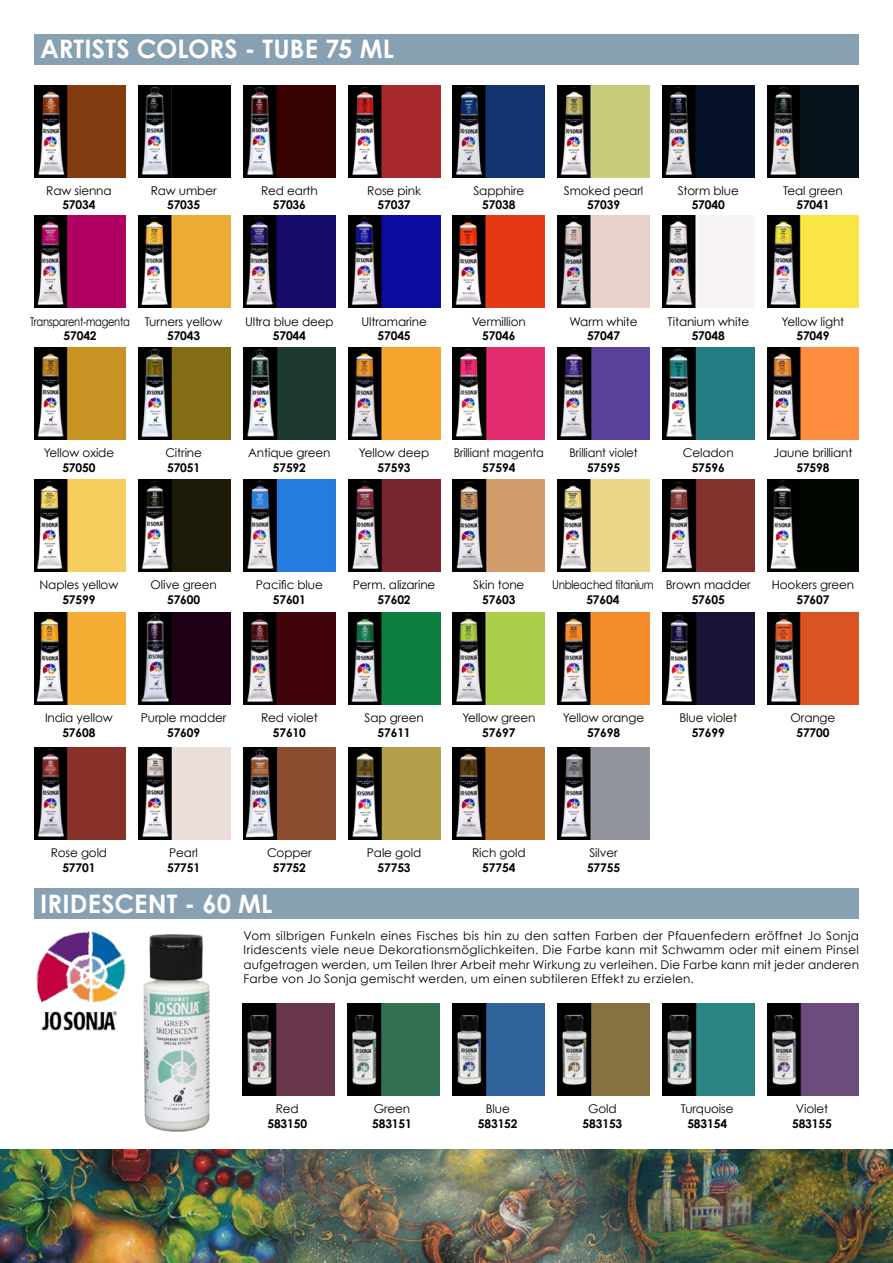
<style>
.page{position:relative;width:893px;height:1263px;background:#fff}
.page>*{position:absolute;margin:0;border:0;box-sizing:border-box;transform-origin:0 0}
.t1{font:700 25.5px "Century Gothic";letter-spacing:.005em;color:#fff}
.t2{font:12px/14.4px "Century Gothic";letter-spacing:-.01em;color:#000;text-align:justify}
.t3{font:700 12px "Century Gothic";letter-spacing:-.01em;color:#000}
.t4{font:12px "Century Gothic";letter-spacing:-.01em;color:#000;scale:.94 1}
.t5{font:12px "Century Gothic";letter-spacing:-.03em;color:#000;scale:.83 1}
.t6{font:12px "Century Gothic";letter-spacing:-.03em;color:#000;scale:.87 1}
</style>
<div class="page">
<img style="left:767px;top:85px;width:92px;height:92px">
<img style="left:767px;top:216px;width:92px;height:92px">
<img style="left:767px;top:348px;width:92px;height:92px">
<img style="left:767px;top:479px;width:92px;height:92px">
<img style="left:767px;top:612px;width:92px;height:92px">
<img style="left:662px;top:85px;width:92px;height:92px">
<img style="left:662px;top:216px;width:92px;height:92px">
<img style="left:662px;top:348px;width:92px;height:92px">
<img style="left:662px;top:479px;width:92px;height:92px">
<img style="left:662px;top:612px;width:92px;height:92px">
<img style="left:558px;top:85px;width:91px;height:92px">
<img style="left:558px;top:216px;width:91px;height:92px">
<img style="left:558px;top:348px;width:91px;height:92px">
<img style="left:558px;top:479px;width:91px;height:92px">
<img style="left:558px;top:612px;width:91px;height:92px">
<img style="left:558px;top:747px;width:91px;height:92px">
<img style="left:243px;top:85px;width:92px;height:92px">
<img style="left:243px;top:216px;width:92px;height:92px">
<img style="left:243px;top:348px;width:92px;height:92px">
<img style="left:243px;top:479px;width:92px;height:92px">
<img style="left:243px;top:612px;width:92px;height:92px">
<img style="left:243px;top:747px;width:92px;height:92px">
<img style="left:453px;top:85px;width:92px;height:92px">
<img style="left:453px;top:216px;width:92px;height:92px">
<img style="left:453px;top:348px;width:92px;height:92px">
<img style="left:453px;top:479px;width:92px;height:92px">
<img style="left:453px;top:612px;width:92px;height:92px">
<img style="left:453px;top:747px;width:92px;height:92px">
<img style="left:139px;top:85px;width:92px;height:92px">
<img style="left:139px;top:216px;width:92px;height:92px">
<img style="left:139px;top:348px;width:92px;height:92px">
<img style="left:139px;top:479px;width:92px;height:92px">
<img style="left:139px;top:612px;width:92px;height:92px">
<img style="left:139px;top:747px;width:92px;height:92px">
<img style="left:348px;top:85px;width:92px;height:92px">
<img style="left:348px;top:216px;width:92px;height:92px">
<img style="left:348px;top:348px;width:92px;height:92px">
<img style="left:348px;top:479px;width:92px;height:92px">
<img style="left:348px;top:612px;width:92px;height:92px">
<img style="left:348px;top:747px;width:92px;height:92px">
<img style="left:34px;top:85px;width:92px;height:92px">
<img style="left:34px;top:216px;width:92px;height:92px">
<img style="left:34px;top:348px;width:92px;height:92px">
<img style="left:34px;top:479px;width:92px;height:92px">
<img style="left:34px;top:612px;width:92px;height:92px">
<img style="left:34px;top:747px;width:92px;height:92px">
<img style="left:242px;top:1003px;width:92px;height:92px">
<img style="left:347px;top:1003px;width:92px;height:92px">
<img style="left:453px;top:1003px;width:92px;height:92px">
<img style="left:558px;top:1003px;width:91px;height:92px">
<img style="left:662px;top:1003px;width:92px;height:92px">
<img style="left:767px;top:1003px;width:92px;height:92px">
<div style="left:34px;top:34px;width:825px;height:31px;background:#87a0b2"></div>
<div style="left:34px;top:888px;width:825px;height:31px;background:#87a0b2"></div>
<img style="left:143px;top:934px;width:67px;height:198px">
<img style="left:0;top:1149px;width:893px;height:114px">
<img style="left:36px;top:931px;width:90px;height:100px">
<h1 class="t1" style="left:40px;top:33px;width:355px">ARTISTS COLORS - TUBE 75 ML</h1>
<p class="t2" style="left:46px;top:183px;width:67px">Raw sienna</p>
<p class="t3" style="left:62px;top:197px;width:35px">57034</p>
<p class="t2" style="left:151px;top:183px;width:67px">Raw umber</p>
<p class="t3" style="left:167px;top:197px;width:35px">57035</p>
<p class="t2" style="left:261px;top:183px;width:58px">Red earth</p>
<p class="t3" style="left:273px;top:197px;width:35px">57036</p>
<p class="t2" style="left:367px;top:183px;width:55px">Rose pink</p>
<p class="t3" style="left:378px;top:197px;width:35px">57037</p>
<p class="t5" style="left:30px;top:314px;width:122px">Transparent-magenta</p>
<p class="t3" style="left:64px;top:328px;width:35px">57042</p>
<p class="t2" style="left:145px;top:314px;width:79px">Turners yellow</p>
<p class="t3" style="left:167px;top:328px;width:35px">57043</p>
<p class="t2" style="left:245px;top:314px;width:90px">Ultra blue deep</p>
<p class="t3" style="left:273px;top:328px;width:35px">57044</p>
<p class="t2" style="left:361px;top:314px;width:67px">Ultramarine</p>
<p class="t3" style="left:378px;top:328px;width:35px">57045</p>
<p class="t2" style="left:473px;top:183px;width:52px">Sapphire</p>
<p class="t3" style="left:482px;top:197px;width:35px">57038</p>
<p class="t2" style="left:564px;top:183px;width:81px">Smoked pearl</p>
<p class="t3" style="left:587px;top:197px;width:35px">57039</p>
<p class="t2" style="left:678px;top:183px;width:63px">Storm blue</p>
<p class="t3" style="left:692px;top:197px;width:35px">57040</p>
<p class="t2" style="left:783px;top:183px;width:61px">Teal green</p>
<p class="t3" style="left:796px;top:197px;width:35px">57041</p>
<p class="t2" style="left:472px;top:314px;width:55px">Vermillion</p>
<p class="t3" style="left:482px;top:328px;width:35px">57046</p>
<p class="t2" style="left:569px;top:314px;width:70px">Warm white</p>
<p class="t3" style="left:587px;top:328px;width:35px">57047</p>
<p class="t2" style="left:667px;top:314px;width:83px">Titanium white</p>
<p class="t3" style="left:692px;top:328px;width:35px">57048</p>
<p class="t2" style="left:782px;top:314px;width:64px">Yellow light</p>
<p class="t3" style="left:796px;top:328px;width:35px">57049</p>
<p class="t2" style="left:44px;top:446px;width:72px">Yellow oxide</p>
<p class="t3" style="left:62px;top:460px;width:35px">57050</p>
<p class="t2" style="left:165px;top:446px;width:38px">Citrine</p>
<p class="t3" style="left:167px;top:460px;width:35px">57051</p>
<p class="t2" style="left:248px;top:446px;width:84px">Antique green</p>
<p class="t3" style="left:273px;top:460px;width:35px">57592</p>
<p class="t2" style="left:359px;top:446px;width:72px">Yellow deep</p>
<p class="t3" style="left:378px;top:460px;width:35px">57593</p>
<p class="t4" style="left:454px;top:446px;width:97px">Brilliant magenta</p>
<p class="t3" style="left:482px;top:460px;width:35px">57594</p>
<p class="t4" style="left:569px;top:446px;width:74px">Brilliant violet</p>
<p class="t3" style="left:587px;top:460px;width:35px">57595</p>
<p class="t2" style="left:683px;top:446px;width:52px">Celadon</p>
<p class="t3" style="left:692px;top:460px;width:35px">57596</p>
<p class="t2" style="left:773px;top:446px;width:81px">Jaune brilliant</p>
<p class="t3" style="left:796px;top:460px;width:35px">57598</p>
<p class="t2" style="left:39px;top:577px;width:80px">Naples yellow</p>
<p class="t3" style="left:62px;top:592px;width:35px">57599</p>
<p class="t2" style="left:150px;top:577px;width:68px">Olive green</p>
<p class="t3" style="left:167px;top:592px;width:35px">57600</p>
<p class="t2" style="left:256px;top:577px;width:68px">Pacific blue</p>
<p class="t3" style="left:273px;top:592px;width:35px">57601</p>
<p class="t2" style="left:353px;top:577px;width:84px">Perm. alizarine</p>
<p class="t3" style="left:378px;top:592px;width:35px">57602</p>
<p class="t2" style="left:473px;top:577px;width:53px">Skin tone</p>
<p class="t3" style="left:482px;top:592px;width:35px">57603</p>
<p class="t6" style="left:552px;top:578px;width:118px">Unbleached titanium</p>
<p class="t3" style="left:586px;top:592px;width:35px">57604</p>
<p class="t2" style="left:666px;top:577px;width:86px">Brown madder</p>
<p class="t3" style="left:692px;top:592px;width:35px">57605</p>
<p class="t2" style="left:772px;top:577px;width:84px">Hookers green</p>
<p class="t3" style="left:796px;top:592px;width:35px">57607</p>
<p class="t2" style="left:45px;top:710px;width:69px">India yellow</p>
<p class="t3" style="left:62px;top:725px;width:35px">57608</p>
<p class="t2" style="left:141px;top:710px;width:87px">Purple madder</p>
<p class="t3" style="left:167px;top:725px;width:35px">57609</p>
<p class="t2" style="left:261px;top:710px;width:58px">Red violet</p>
<p class="t3" style="left:273px;top:725px;width:35px">57610</p>
<p class="t2" style="left:364px;top:710px;width:61px">Sap green</p>
<p class="t3" style="left:378px;top:725px;width:35px">57611</p>
<p class="t2" style="left:462px;top:710px;width:75px">Yellow green</p>
<p class="t3" style="left:482px;top:725px;width:35px">57697</p>
<p class="t2" style="left:563px;top:710px;width:83px">Yellow orange</p>
<p class="t3" style="left:587px;top:725px;width:35px">57698</p>
<p class="t2" style="left:679px;top:710px;width:59px">Blue violet</p>
<p class="t3" style="left:692px;top:725px;width:35px">57699</p>
<p class="t2" style="left:791px;top:710px;width:46px">Orange</p>
<p class="t3" style="left:796px;top:725px;width:35px">57700</p>
<p class="t2" style="left:51px;top:845px;width:58px">Rose gold</p>
<p class="t3" style="left:62px;top:860px;width:35px">57701</p>
<p class="t2" style="left:169px;top:845px;width:30px">Pearl</p>
<p class="t3" style="left:167px;top:860px;width:35px">57751</p>
<p class="t2" style="left:267px;top:845px;width:46px">Copper</p>
<p class="t3" style="left:273px;top:860px;width:35px">57752</p>
<p class="t2" style="left:367px;top:845px;width:56px">Pale gold</p>
<p class="t3" style="left:378px;top:860px;width:35px">57753</p>
<p class="t2" style="left:472px;top:845px;width:55px">Rich gold</p>
<p class="t3" style="left:482px;top:860px;width:35px">57754</p>
<p class="t2" style="left:589px;top:845px;width:30px">Silver</p>
<p class="t3" style="left:587px;top:860px;width:35px">57755</p>
<h1 class="t1" style="left:40px;top:887px;width:234px">IRIDESCENT - 60 ML</h1>
<p class="t2" style="left:243px;top:928px;width:617px">Vom silbrigen Funkeln eines Fisches bis hin zu den satten Farben der Pfauenfedern eröffnet Jo Sonja Iridescents viele neue Dekorationsmöglichkeiten. Die Farbe kann mit Schwamm oder mit einem Pinsel aufgetragen werden, um Teilen Ihrer Arbeit mehr Wirkung zu verleihen. Die Farbe kann mit jeder anderen Farbe von Jo Sonja gemischt werden, um einen subtileren Effekt zu erzielen.</p>
<p class="t2" style="left:276px;top:1102px;width:25px">Red</p>
<p class="t3" style="left:267px;top:1116px;width:41px">583150</p>
<p class="t2" style="left:374px;top:1102px;width:38px">Green</p>
<p class="t3" style="left:372px;top:1116px;width:41px">583151</p>
<p class="t2" style="left:486px;top:1102px;width:26px">Blue</p>
<p class="t3" style="left:478px;top:1116px;width:41px">583152</p>
<p class="t2" style="left:588px;top:1102px;width:30px">Gold</p>
<p class="t3" style="left:583px;top:1116px;width:41px">583153</p>
<p class="t2" style="left:681px;top:1102px;width:54px">Turquoise</p>
<p class="t3" style="left:687px;top:1116px;width:41px">583154</p>
<p class="t2" style="left:796px;top:1102px;width:34px">Violet</p>
<p class="t3" style="left:792px;top:1116px;width:41px">583155</p>
</div>
